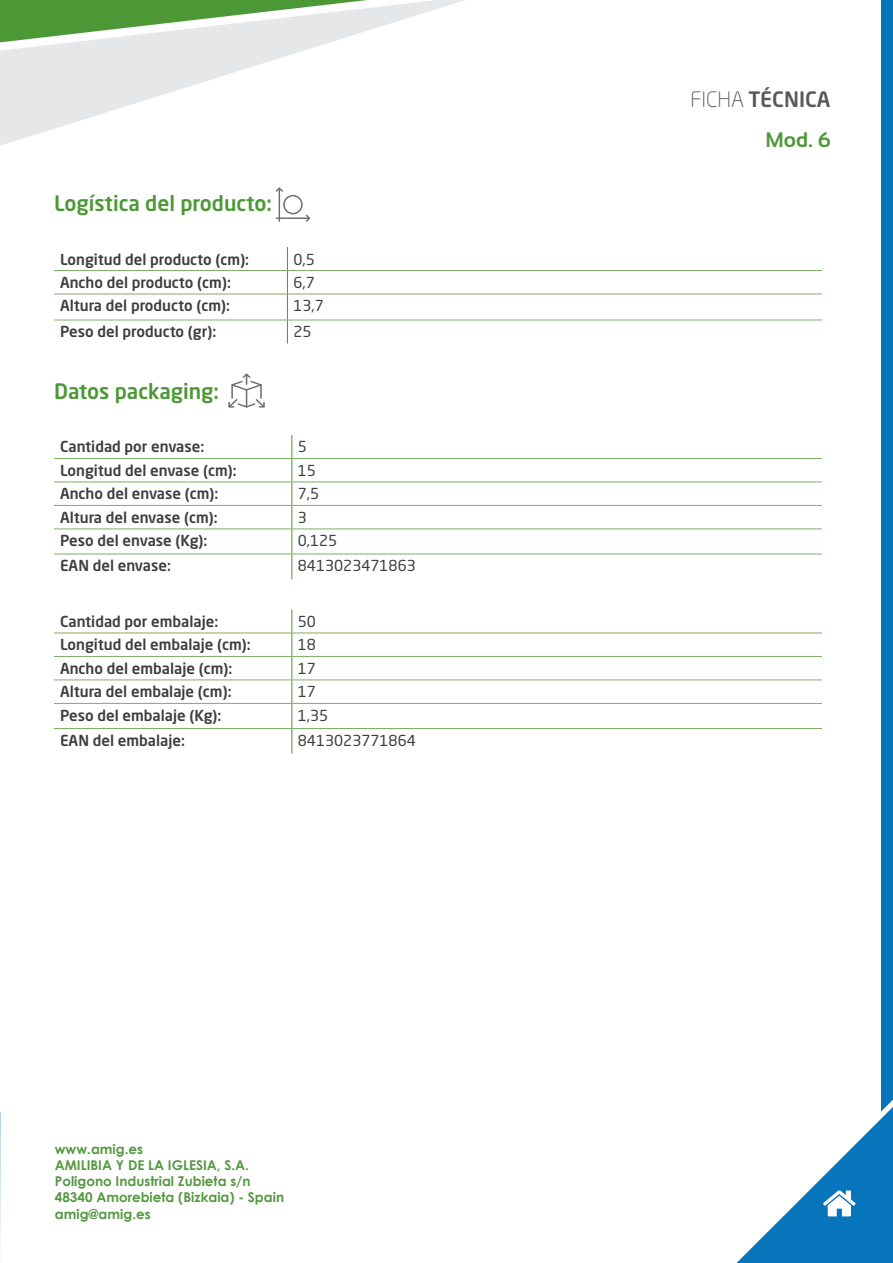
<style>
.page{position:relative;width:893px;height:1263px;background:#fff}
.page>*{position:absolute;margin:0;border:0;box-sizing:border-box;transform-origin:0 0}
.t1{font:500 21px "Neo Sans Pro";color:#4d9836}
.t2{font:500 21px "Neo Sans Pro";color:#57585a}
.t3{font:700 21px "Sansation";color:#4d9836}
.t4{font:500 15px "Neo Sans Pro";color:#3e3e3f}
.t5{font:15px "Neo Sans Pro";color:#3e3e3f}
.t6{font:700 13.5px/16.2px "Century Gothic";color:#559942}
.s1{font-weight:300}
</style>
<div class="page">
<svg style="left:1px;top:0;width:463px;height:145px"></svg>
<hr style="left:0;top:0;width:1px;height:1263px;background:#0775bc">
<div style="left:881px;top:0;width:12px;height:1263px;background:#0775bc"></div>
<svg style="left:0;top:1104px;width:1px;height:159px"></svg>
<svg style="left:736px;top:1099px;width:157px;height:164px"></svg>
<svg style="left:228px;top:373px;width:37px;height:35px"></svg>
<svg style="left:276px;top:187px;width:7px;height:5px"></svg>
<svg style="left:306px;top:215px;width:4px;height:7px"></svg>
<hr style="left:279px;top:188px;width:1px;height:34px;background:#6c6d70">
<hr style="left:276px;top:217px;width:34px;height:2px;background:#6c6d70">
<div style="left:283px;top:195px;width:20px;height:19px;border:2px solid #6c6d70;border-radius:50%"></div>
<svg style="left:287px;top:247px;width:1px;height:96px"></svg>
<hr style="left:54px;top:270px;width:233px;height:1px;background:#7eaf66">
<hr style="left:287px;top:270px;width:535px;height:1px;background:#7eaf66">
<hr style="left:54px;top:294px;width:233px;height:1px;background:#7eaf66">
<hr style="left:287px;top:294px;width:535px;height:1px;background:#7eaf66">
<hr style="left:54px;top:320px;width:233px;height:1px;background:#7eaf66">
<hr style="left:287px;top:320px;width:535px;height:1px;background:#7eaf66">
<svg style="left:291px;top:435px;width:1px;height:144px"></svg>
<hr style="left:54px;top:458px;width:238px;height:1px;background:#7eaf66">
<hr style="left:292px;top:458px;width:530px;height:1px;background:#7eaf66">
<hr style="left:54px;top:482px;width:238px;height:1px;background:#7eaf66">
<hr style="left:292px;top:482px;width:530px;height:1px;background:#7eaf66">
<hr style="left:54px;top:505px;width:238px;height:1px;background:#7eaf66">
<hr style="left:292px;top:505px;width:530px;height:1px;background:#7eaf66">
<hr style="left:54px;top:529px;width:238px;height:1px;background:#7eaf66">
<hr style="left:292px;top:529px;width:530px;height:1px;background:#7eaf66">
<hr style="left:54px;top:554px;width:238px;height:1px;background:#7eaf66">
<hr style="left:292px;top:554px;width:530px;height:1px;background:#7eaf66">
<svg style="left:291px;top:609px;width:1px;height:144px"></svg>
<hr style="left:54px;top:633px;width:238px;height:1px;background:#7eaf66">
<hr style="left:292px;top:633px;width:530px;height:1px;background:#7eaf66">
<hr style="left:54px;top:656px;width:238px;height:1px;background:#7eaf66">
<hr style="left:292px;top:656px;width:530px;height:1px;background:#7eaf66">
<hr style="left:54px;top:680px;width:238px;height:1px;background:#7eaf66">
<hr style="left:292px;top:680px;width:530px;height:1px;background:#7eaf66">
<hr style="left:54px;top:703px;width:238px;height:1px;background:#7eaf66">
<hr style="left:292px;top:703px;width:530px;height:1px;background:#7eaf66">
<hr style="left:54px;top:728px;width:238px;height:1px;background:#7eaf66">
<hr style="left:292px;top:728px;width:530px;height:1px;background:#7eaf66">
<p class="t1" style="left:54px;top:190px;width:220px">Logística del producto:</p>
<p class="t4" style="left:60px;top:249px;width:191px">Longitud del producto (cm):</p>
<p class="t5" style="left:293px;top:250px;width:23px">0,5</p>
<p class="t4" style="left:60px;top:273px;width:172px">Ancho del producto (cm):</p>
<p class="t5" style="left:293px;top:273px;width:23px">6,7</p>
<p class="t4" style="left:60px;top:296px;width:172px">Altura del producto (cm):</p>
<p class="t5" style="left:293px;top:297px;width:32px">13,7</p>
<p class="t4" style="left:60px;top:322px;width:158px">Peso del producto (gr):</p>
<p class="t5" style="left:293px;top:323px;width:20px">25</p>
<p class="t1" style="left:54px;top:378px;width:166px">Datos packaging:</p>
<p class="t4" style="left:60px;top:437px;width:146px">Cantidad por envase:</p>
<p class="t5" style="left:298px;top:438px;width:11px">5</p>
<p class="t4" style="left:60px;top:461px;width:178px">Longitud del envase (cm):</p>
<p class="t5" style="left:298px;top:461px;width:20px">15</p>
<p class="t4" style="left:60px;top:484px;width:160px">Ancho del envase (cm):</p>
<p class="t5" style="left:298px;top:485px;width:23px">7,5</p>
<p class="t4" style="left:60px;top:508px;width:159px">Altura del envase (cm):</p>
<p class="t5" style="left:298px;top:508px;width:11px">3</p>
<p class="t4" style="left:60px;top:531px;width:149px">Peso del envase (Kg):</p>
<p class="t5" style="left:298px;top:532px;width:41px">0,125</p>
<p class="t4" style="left:60px;top:556px;width:112px">EAN del envase:</p>
<p class="t5" style="left:298px;top:557px;width:119px">8413023471863</p>
<p class="t4" style="left:60px;top:612px;width:160px">Cantidad por embalaje:</p>
<p class="t5" style="left:298px;top:612px;width:20px">50</p>
<p class="t4" style="left:60px;top:635px;width:192px">Longitud del embalaje (cm):</p>
<p class="t5" style="left:298px;top:636px;width:20px">18</p>
<p class="t4" style="left:60px;top:659px;width:174px">Ancho del embalaje (cm):</p>
<p class="t5" style="left:298px;top:659px;width:20px">17</p>
<p class="t4" style="left:60px;top:682px;width:173px">Altura del embalaje (cm):</p>
<p class="t5" style="left:298px;top:683px;width:20px">17</p>
<p class="t4" style="left:60px;top:706px;width:163px">Peso del embalaje (Kg):</p>
<p class="t5" style="left:298px;top:706px;width:32px">1,35</p>
<p class="t4" style="left:60px;top:731px;width:126px">EAN del embalaje:</p>
<p class="t5" style="left:298px;top:731px;width:119px">8413023771864</p>
<p class="t6" style="left:55px;top:1140px;width:231px">www.amig.es<br>AMILIBIA Y DE LA IGLESIA, S.A.<br>Poligono Industrial Zubieta s/n<br>48340 Amorebieta (Bizkaia) - Spain amig@amig.es</p>
<h1 class="t2" style="left:690px;top:86px;width:141px"><span class="s1">FICHA</span> TÉCNICA</h1>
<p class="t3" style="left:765px;top:128px;width:66px">Mod. 6</p>
</div>
